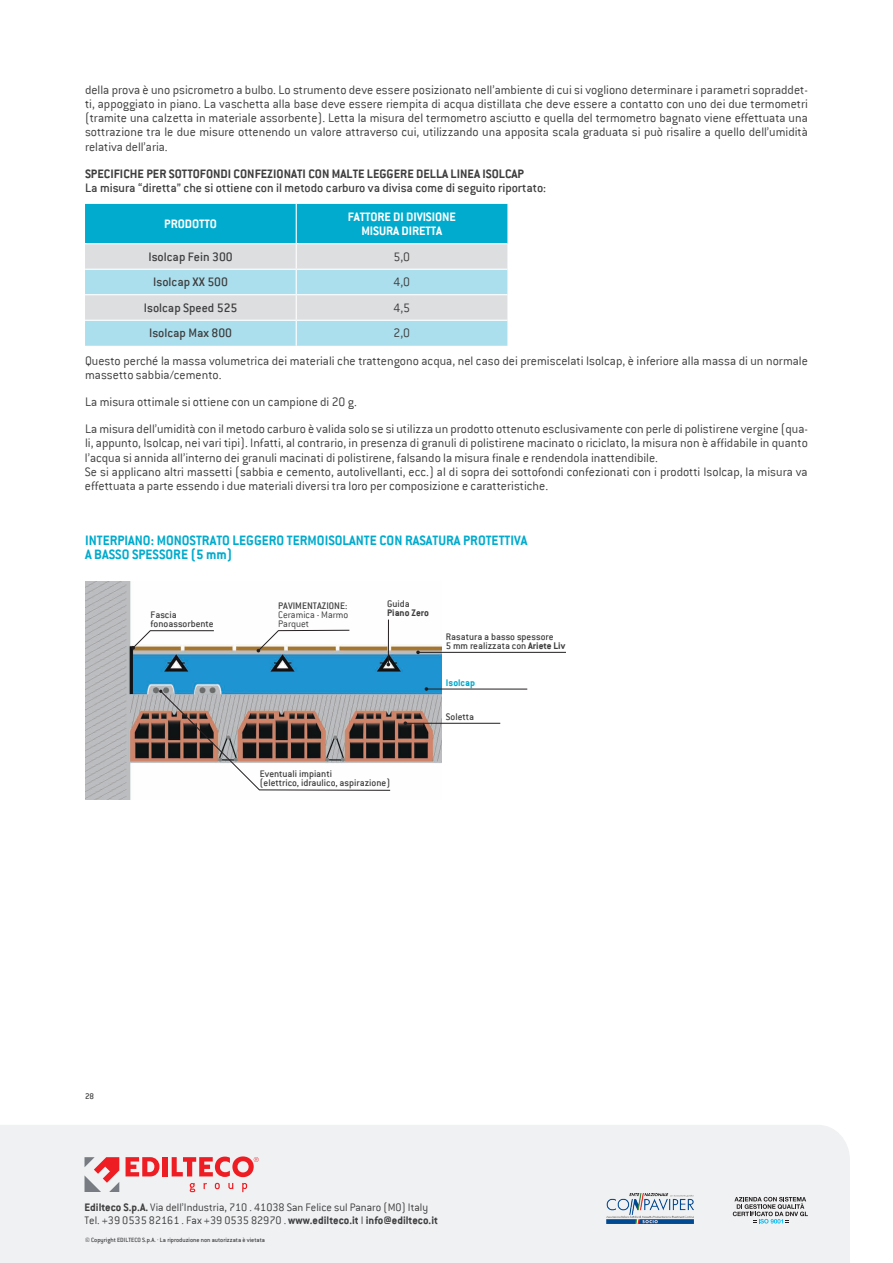
<style>
.page{position:relative;width:893px;height:1263px;background:#fff}
.page>*{position:absolute;margin:0;border:0;box-sizing:border-box;transform-origin:0 0}
.t1{font:700 15px/13.5px "Conduit ITC";color:#00abcd}
.t2{font:300 13.5px/14.2px "Conduit ITC";color:#3e3e3f}
.t3{font:500 13.5px "Conduit ITC";color:#3e3e3f}
.t4{font:700 13.5px "Conduit ITC";color:#3e3e3f}
.t5{font:700 13.5px/14.2px "Conduit ITC";letter-spacing:-.005em;color:#fff;text-align:center}
.t6{font:300 12px/12.8px "Conduit ITC";color:#3e3e3f}
.t7{font:500 10.5px/9px "Conduit ITC";color:#3e3e3f}
.t8{font:300 10.5px/9px "Conduit ITC";color:#3e3e3f}
.t9{font:700 10.5px "Conduit ITC";color:#3e3e3f}
.t10{font:700 10.5px "Conduit ITC";color:#00abcd}
.t11{font:500 9px "Conduit ITC";color:#3e3e3f}
.t12{font:500 6.75px "Conduit ITC";color:#3e3e3f}
.s1{font-weight:700}
</style>
<div class="page">
<div style="left:0;top:1125px;width:850px;height:138px;background:#f0f1f2"></div>
<svg style="left:85px;top:1157px;width:34px;height:35px"></svg>
<svg style="left:126px;top:1157px;width:33px;height:19px"></svg>
<div style="left:162px;top:1157px;width:5px;height:19px;background:#ee1d23"></div>
<svg style="left:190px;top:1183px;width:57px;height:9px"></svg>
<svg style="left:172px;top:1156px;width:87px;height:21px"></svg>
<img style="left:607px;top:1193px;width:86px;height:30px">
<svg style="left:733px;top:1197px;width:75px;height:26px"></svg>
<svg style="left:85px;top:204px;width:422px;height:142px;background:#90d1e0"></svg>
<img style="left:85px;top:581px;width:356px;height:218px">
<svg style="left:131px;top:630px;width:84px;height:20px"></svg>
<svg style="left:257px;top:629px;width:93px;height:23px"></svg>
<hr style="left:426px;top:688px;width:101px;height:1px;background:#231f20">
<hr style="left:405px;top:723px;width:95px;height:1px;background:#231f20">
<svg style="left:159px;top:690px;width:232px;height:101px"></svg>
<hr style="left:388px;top:619px;width:1px;height:45px;background:#231f20">
<hr style="left:418px;top:652px;width:148px;height:1px;background:#231f20">
<svg style="left:416px;top:650px;width:4px;height:4px"></svg>
<p class="t2" style="left:85px;top:82px;width:724px;text-align:justify">della prova è uno psicrometro a bulbo. Lo strumento deve essere posizionato nell’ambiente di cui si vogliono determinare i parametri sopraddet&shy;ti, appoggiato in piano. La vaschetta alla base deve essere riempita di acqua distillata che deve essere a contatto con uno dei due termometri (tramite una calzetta in materiale assorbente). Letta la misura del termometro asciutto e quella del termometro bagnato viene effettuata una sottrazione tra le due misure ottenendo un valore attraverso cui, utilizzando una apposita scala graduata si può risalire a quello dell’umidità relativa dell’aria.</p>
<p class="t4" style="left:85px;top:165px;width:441px">SPECIFICHE PER SOTTOFONDI CONFEZIONATI CON MALTE LEGGERE DELLA LINEA ISOLCAP</p>
<p class="t3" style="left:85px;top:180px;width:463px">La misura “diretta” che si ottiene con il metodo carburo va divisa come di seguito riportato:</p>
<p class="t5" style="left:164px;top:216px;width:54px">PRODOTTO</p>
<p class="t5" style="left:348px;top:209px;width:110px">FATTORE DI DIVISIONE<br>MISURA DIRETTA</p>
<p class="t3" style="left:148px;top:249px;width:86px">Isolcap Fein 300</p>
<p class="t2" style="left:393px;top:249px;width:18px">5,0</p>
<p class="t3" style="left:153px;top:274px;width:76px">Isolcap XX 500</p>
<p class="t2" style="left:393px;top:275px;width:18px">4,0</p>
<p class="t3" style="left:144px;top:300px;width:95px">Isolcap Speed 525</p>
<p class="t2" style="left:393px;top:300px;width:18px">4,5</p>
<p class="t3" style="left:149px;top:325px;width:85px">Isolcap Max 800</p>
<p class="t2" style="left:393px;top:326px;width:18px">2,0</p>
<p class="t2" style="left:85px;top:354px;width:724px">Questo perché la massa volumetrica dei materiali che trattengono acqua, nel caso dei premiscelati Isolcap, è inferiore alla massa di un normale massetto sabbia/cemento.</p>
<p class="t2" style="left:85px;top:388px;width:724px;line-height:27px">La misura ottimale si ottiene con un campione di 20 g.<br>La misura dell’umidità con il metodo carburo è valida solo se si utilizza un prodotto ottenuto esclusivamente con perle di polistirene vergine (qua-</p>
<p class="t2" style="left:85px;top:436px;width:724px">li, appunto, Isolcap, nei vari tipi). Infatti, al contrario, in presenza di granuli di polistirene macinato o riciclato, la misura non è affidabile in quanto l’acqua si annida all’interno dei granuli macinati di polistirene, falsando la misura finale e rendendola inattendibile.<br>Se si applicano altri massetti (sabbia e cemento, autolivellanti, ecc.) al di sopra dei sottofondi confezionati con i prodotti Isolcap, la misura va effettuata a parte essendo i due materiali diversi tra loro per composizione e caratteristiche.</p>
<p class="t1" style="left:85px;top:533px;width:444px">INTERPIANO: MONOSTRATO LEGGERO TERMOISOLANTE CON RASATURA PROTETTIVA<br>A BASSO SPESSORE (5 mm)</p>
<p class="t7" style="left:151px;top:610px;width:65px">Fascia fonoassorbente</p>
<p class="t7" style="left:278px;top:601px;width:71px">PAVIMENTAZIONE:</p>
<p class="t8" style="left:278px;top:610px;width:72px">Ceramica - Marmo<br>Parquet</p>
<p class="t7" style="left:387px;top:599px;width:24px">Guida</p>
<p class="t9" style="left:387px;top:607px;width:43px">Piano Zero</p>
<p class="t7" style="left:446px;top:632px;width:121px">Rasatura a basso spessore<br>5 mm realizzata con <span class="s1">Ariete Liv</span></p>
<p class="t10" style="left:446px;top:676px;width:31px">Isolcap</p>
<p class="t7" style="left:446px;top:712px;width:30px">Soletta</p>
<p class="t7" style="left:260px;top:769px;width:132px">Eventuali impianti<br>(elettrico, idraulico, aspirazione)</p>
<p class="t11" style="left:85px;top:1091px;width:11px">28</p>
<p class="t6" style="left:85px;top:1201px;width:355px"><span class="s1">Edilteco S.p.A.</span> Via dell’Industria, 710 . 41038 San Felice sul Panaro (MO) Italy<br>Tel. +39 0535 82161 . Fax +39 0535 82970 . <span class="s1">www.edilteco.it</span> I <span class="s1">info@edilteco.it</span></p>
<p class="t12" style="left:85px;top:1236px;width:181px">© Copyright EDILTECO S.p.A. · La riproduzione non autorizzata è vietata</p>
</div>
